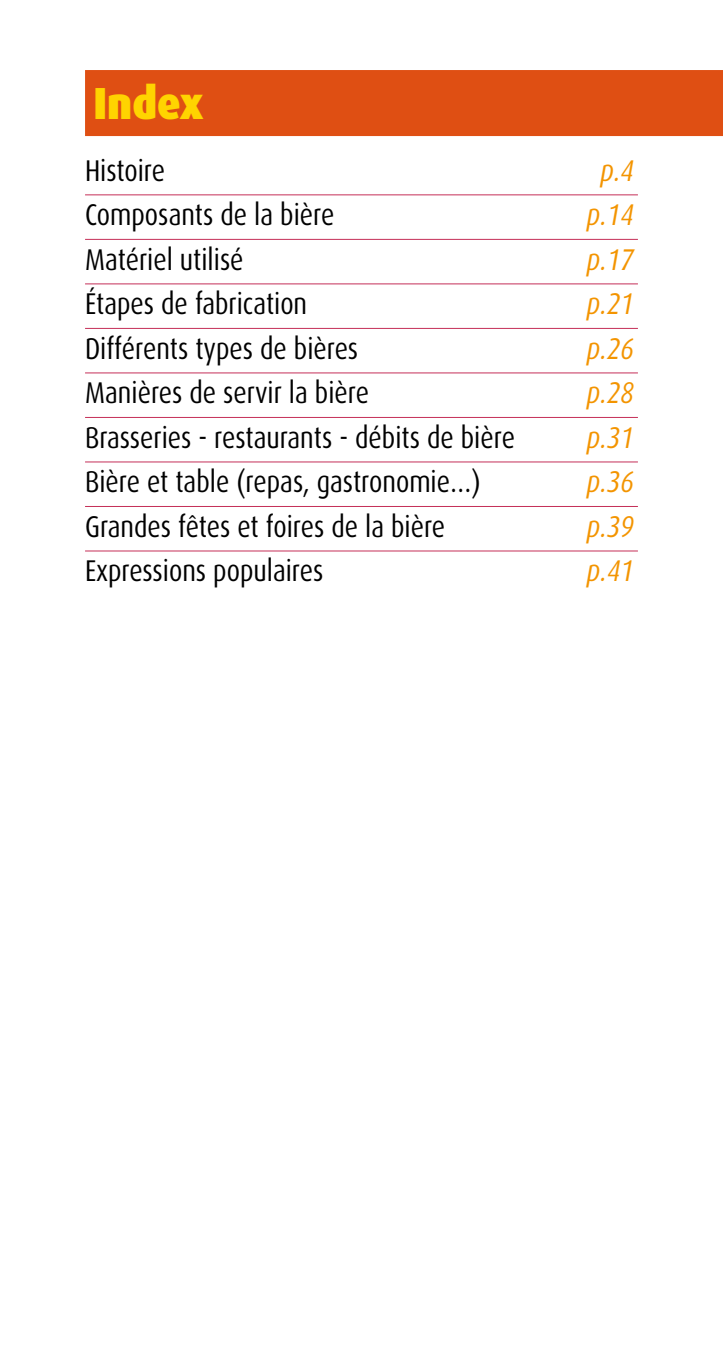
<style>
.page{position:relative;width:723px;height:1361px;background:#fff}
.page>*{position:absolute;margin:0;border:0;box-sizing:border-box;transform-origin:0 0}
.t1{font:900 45px "Dax";color:#ffd400;scale:.9 1}
.t2{font:30px "Dax";color:#000;scale:.85 1}
.t3{font:italic 30px "Dax";color:#f39400;scale:.85 1}
</style>
<div class="page">
<div style="left:85px;top:70px;width:638px;height:66px;background:#df4f13"></div>
<hr style="left:85px;top:194px;width:553px;height:1px;background:#c52f58">
<hr style="left:85px;top:239px;width:553px;height:1px;background:#c52f58">
<hr style="left:85px;top:283px;width:553px;height:1px;background:#c52f58">
<hr style="left:85px;top:328px;width:553px;height:1px;background:#c52f58">
<hr style="left:85px;top:372px;width:553px;height:1px;background:#c52f58">
<hr style="left:85px;top:417px;width:553px;height:1px;background:#c52f58">
<hr style="left:85px;top:461px;width:553px;height:1px;background:#c52f58">
<hr style="left:85px;top:506px;width:553px;height:1px;background:#c52f58">
<hr style="left:85px;top:550px;width:553px;height:1px;background:#c52f58">
<h1 class="t1" style="left:94px;top:78px;width:123px">Index</h1>
<p class="t2" style="left:85px;top:154px;width:96px">Histoire</p>
<p class="t3" style="left:600px;top:154px;width:41px">p.4</p>
<p class="t2" style="left:85px;top:198px;width:295px">Composants de la bière</p>
<p class="t3" style="left:587px;top:198px;width:57px">p.14</p>
<p class="t2" style="left:85px;top:243px;width:188px">Matériel utilisé</p>
<p class="t3" style="left:587px;top:243px;width:57px">p.17</p>
<p class="t2" style="left:85px;top:287px;width:263px">Étapes de fabrication</p>
<p class="t3" style="left:587px;top:287px;width:57px">p.21</p>
<p class="t2" style="left:85px;top:332px;width:323px">Différents types de bières</p>
<p class="t3" style="left:587px;top:332px;width:57px">p.26</p>
<p class="t2" style="left:85px;top:376px;width:335px">Manières de servir la bière</p>
<p class="t3" style="left:587px;top:376px;width:57px">p.28</p>
<p class="t2" style="left:85px;top:420px;width:507px">Brasseries - restaurants - débits de bière</p>
<p class="t3" style="left:587px;top:420px;width:57px">p.31</p>
<p class="t2" style="left:85px;top:465px;width:467px">Bière et table (repas, gastronomie…)</p>
<p class="t3" style="left:587px;top:465px;width:57px">p.36</p>
<p class="t2" style="left:85px;top:509px;width:425px">Grandes fêtes et foires de la bière</p>
<p class="t3" style="left:587px;top:509px;width:57px">p.39</p>
<p class="t2" style="left:85px;top:554px;width:282px">Expressions populaires</p>
<p class="t3" style="left:587px;top:554px;width:57px">p.41</p>
</div>
